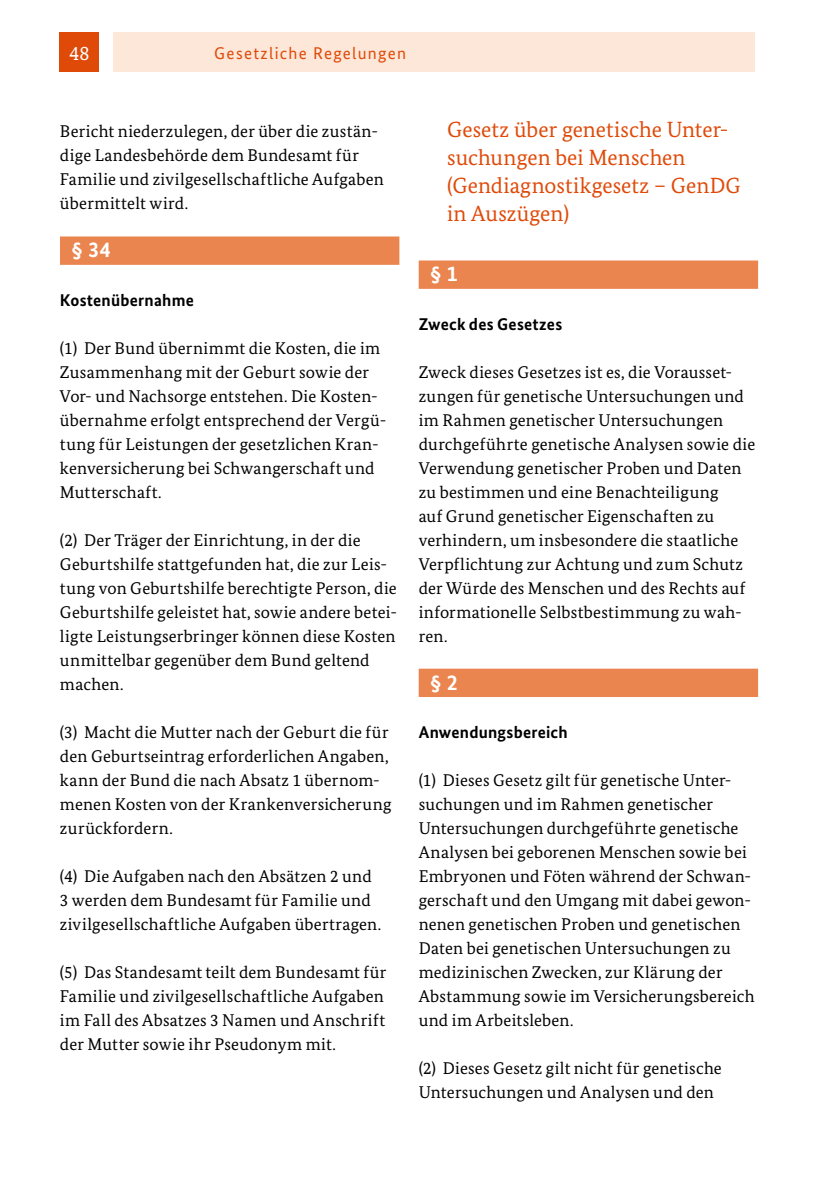
<style>
.page{position:relative;width:840px;height:1191px;background:#fff}
.page>*{position:absolute;margin:0;border:0;box-sizing:border-box;transform-origin:0 0}
.HL_Head1_H2{font:22px/28px "Bundes Serif";color:#e04a09}
.Paragraph_H3{font:700 22px "Bundes Sans";color:#fff}
.Para_Paragraph_H4{font:700 22px "Bundes Sans";color:#fff}
.t1{font:20px "Bundes Serif";color:#fff}
.Para_para_fließ{font:17px/24px "Bundes Serif";letter-spacing:.01em;color:#000}
.Para_para_SHL_H4_mit_H3{font:700 17px "Bundes Sans";letter-spacing:.015em;color:#000}
.t2{font:17px "Bundes Sans";letter-spacing:.07em;color:#e04a09}
.Para_para_SHL_H4{font:700 17px "Bundes Sans";letter-spacing:.015em;color:#000}
</style>
<div class="page">
<div style="left:59px;top:32px;width:40px;height:40px;background:#e04a09"></div>
<div style="left:113px;top:32px;width:641px;height:40px;background:#fce7d8"></div>
<div style="left:60px;top:236px;width:339px;height:29px;background:#eb854f"></div>
<div style="left:418px;top:260px;width:339px;height:29px;background:#eb854f"></div>
<div style="left:418px;top:668px;width:339px;height:29px;background:#eb854f"></div>
<p class="t1" style="left:69px;top:41px;width:21px">48</p>
<p class="t2" style="left:214px;top:43px;width:193px">Gesetzliche Regelungen</p>
<p class="Para_para_fließ" style="left:60px;top:119px;width:325px">Bericht niederzulegen, der über die zustän&shy;dige Landesbehörde dem Bundesamt für Familie und zivilgesellschaftliche Aufgaben übermittelt wird.</p>
<h4 class="Para_Paragraph_H4" style="left:71px;top:236px;width:41px">§ 34</h4>
<h4 class="Para_para_SHL_H4" style="left:60px;top:289px;width:135px">Kostenübernahme</h4>
<p class="Para_para_fließ" style="left:60px;top:335px;width:328px">(1) Der Bund übernimmt die Kosten, die im Zusammenhang mit der Geburt sowie der Vor- und Nachsorge entstehen. Die Kosten&shy;übernahme erfolgt entsprechend der Vergü&shy;tung für Leistungen der gesetzlichen Kran&shy;kenversicherung bei Schwangerschaft und Mutterschaft.</p>
<p class="Para_para_fließ" style="left:60px;top:527px;width:338px">(2) Der Träger der Einrichtung, in der die Geburtshilfe stattgefunden hat, die zur Leis&shy;tung von Geburtshilfe berechtigte Person, die Geburtshilfe geleistet hat, sowie andere betei&shy;ligte Leistungserbringer können diese Kosten unmittelbar gegenüber dem Bund geltend machen.</p>
<p class="Para_para_fließ" style="left:60px;top:719px;width:333px">(3) Macht die Mutter nach der Geburt die für den Geburtseintrag erforderlichen Angaben, kann der Bund die nach Absatz 1 übernom&shy;menen Kosten von der Krankenversicherung zurückfordern.</p>
<p class="Para_para_fließ" style="left:60px;top:863px;width:322px">(4) Die Aufgaben nach den Absätzen 2 und<br>3 werden dem Bundesamt für Familie und zivilgesellschaftliche Aufgaben übertragen.</p>
<p class="Para_para_fließ" style="left:60px;top:959px;width:328px">(5) Das Standesamt teilt dem Bundesamt für Familie und zivilgesellschaftliche Aufgaben im Fall des Absatzes 3 Namen und Anschrift der Mutter sowie ihr Pseudonym mit.</p>
<h2 class="HL_Head1_H2" style="left:447px;top:116px;width:295px">Gesetz über genetische Unter&shy;suchungen bei Menschen (Gendiagnostikgesetz – GenDG in Auszügen)</h2>
<h3 class="Paragraph_H3" style="left:430px;top:260px;width:29px">§ 1</h3>
<h3 class="Para_para_SHL_H4_mit_H3" style="left:418px;top:313px;width:145px">Zweck des Gesetzes</h3>
<p class="Para_para_fließ" style="left:418px;top:359px;width:338px">Zweck dieses Gesetzes ist es, die Vorausset&shy;zungen für genetische Untersuchungen und im Rahmen genetischer Untersuchungen durchgeführte genetische Analysen sowie die Verwendung genetischer Proben und Daten zu bestimmen und eine Benachteiligung<br>auf Grund genetischer Eigenschaften zu verhindern, um insbesondere die staatliche Verpflichtung zur Achtung und zum Schutz der Würde des Menschen und des Rechts auf informationelle Selbstbestimmung zu wah&shy;ren.</p>
<h3 class="Paragraph_H3" style="left:430px;top:668px;width:29px">§ 2</h3>
<h3 class="Para_para_SHL_H4_mit_H3" style="left:418px;top:721px;width:150px">Anwendungsbereich</h3>
<p class="Para_para_fließ" style="left:418px;top:767px;width:337px">(1) Dieses Gesetz gilt für genetische Unter&shy;suchungen und im Rahmen genetischer Untersuchungen durchgeführte genetische Analysen bei geborenen Menschen sowie bei Embryonen und Föten während der Schwan&shy;gerschaft und den Umgang mit dabei gewon&shy;nenen genetischen Proben und genetischen Daten bei genetischen Untersuchungen zu medizinischen Zwecken, zur Klärung der Abstammung sowie im Versicherungsbereich und im Arbeitsleben.</p>
<p class="Para_para_fließ" style="left:418px;top:1055px;width:304px">(2) Dieses Gesetz gilt nicht für genetische<br>Untersuchungen und Analysen und den</p>
</div>
